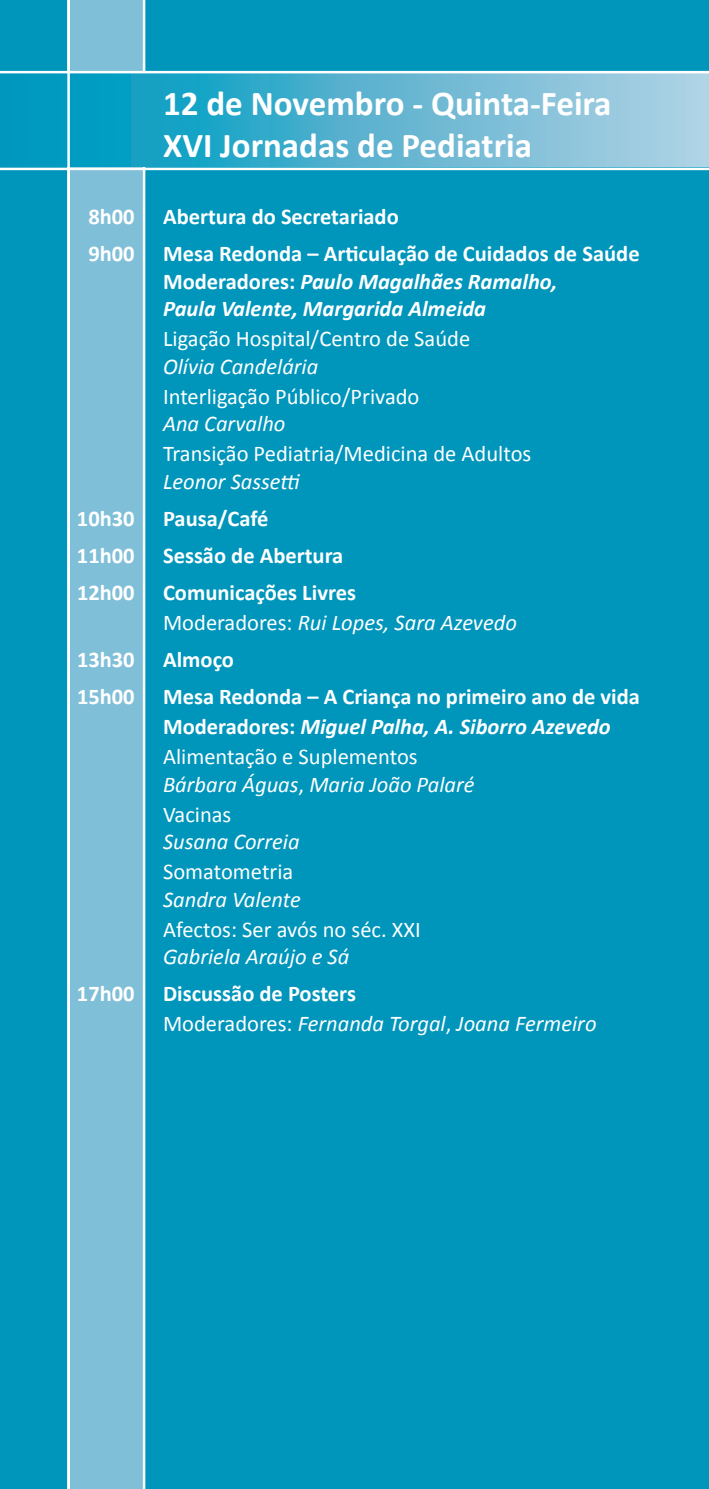
<style>
.page{position:relative;width:709px;height:1489px;background:#fff}
.page>*{position:absolute;margin:0;border:0;box-sizing:border-box;transform-origin:0 0}
.t1{font:700 35px/42px "Calibri";color:#fff}
.t2{font:700 22.5px/27.5px "Calibri";color:#fff}
.t3{font:italic 22.5px/30px "Calibri";color:#fff}
.t4{font:22.5px "Calibri";color:#fff}
.s1{font-style:italic}
.s2{font-weight:700;font-style:normal}
.s3{font-style:normal}
.s4{font-weight:400}
</style>
<div class="page">
<div style="left:0;top:0;width:709px;height:1488px;background:#0096bc"></div>
<div style="left:70px;top:0;width:75px;height:1488px;background:#7fbfd8"></div>
<svg style="left:0;top:73px;width:709px;height:94px"></svg>
<hr style="left:0;top:71px;width:709px;height:2px;background:#fff">
<hr style="left:0;top:168px;width:709px;height:2px;background:#fff">
<hr style="left:67px;top:0;width:3px;height:1488px;background:#fff">
<h1 class="t1" style="left:163px;top:81px;width:450px">12 de Novembro - Quinta-Feira<br>XVI Jornadas de Pediatria</h1>
<p class="t2" style="left:88px;top:202px;width:48px">8h00</p>
<p class="t2" style="left:163px;top:202px;width:237px">Abertura do Secretariado</p>
<p class="t2" style="left:88px;top:239px;width:48px">9h00</p>
<p class="t2" style="left:163px;top:239px;width:478px">Mesa Redonda -– Articulação de Cuidados de Saúde<br>Moderadores: <span class="s1">Paulo Magalhães Ramalho,<br>Paula Valente, Margarida Almeida</span></p>
<p class="t4" style="left:163px;top:325px;width:309px">Ligação Hospital/Centro de Saúde</p>
<p class="t3" style="left:163px;top:350px;width:157px">Olívia Candelária</p>
<p class="t4" style="left:163px;top:382px;width:258px">Interligação Público/Privado</p>
<p class="t3" style="left:163px;top:407px;width:124px">Ana Carvalho</p>
<p class="t4" style="left:163px;top:440px;width:370px">Transição Pediatria/Medicina de Adultos</p>
<p class="t3" style="left:163px;top:465px;width:139px">Leonor Sassetti</p>
<p class="t2" style="left:77px;top:503px;width:59px">10h30</p>
<p class="t2" style="left:163px;top:503px;width:107px">Pausa/Café</p>
<p class="t2" style="left:77px;top:540px;width:59px">11h00</p>
<p class="t2" style="left:163px;top:540px;width:182px">Sessão de Abertura</p>
<p class="t2" style="left:77px;top:577px;width:59px">12h00</p>
<p class="t3" style="left:163px;top:576px;width:355px"><span class="s2">Comunicações Livres<br></span><span class="s3">Moderadores:</span> Rui Lopes, Sara Azevedo</p>
<p class="t2" style="left:77px;top:644px;width:59px">13h30</p>
<p class="t2" style="left:163px;top:644px;width:72px">Almoço</p>
<p class="t2" style="left:77px;top:682px;width:59px">15h00</p>
<p class="t2" style="left:163px;top:680px;width:478px;line-height:30px">Mesa Redonda – A Criança no primeiro ano de vida<br>Moderadores: <span class="s1">Miguel Palha, A. Siborro Azevedo<br></span><span class="s4">Alimentação e Suplementos</span></p>
<p class="t3" style="left:163px;top:768px;width:313px">Bárbara Águas<span class="s3">,</span> Maria João Palaré<br><span class="s3">Vacinas</span></p>
<p class="t3" style="left:163px;top:825px;width:138px">Susana Correia</p>
<p class="t4" style="left:163px;top:857px;width:132px">Somatometria</p>
<p class="t3" style="left:163px;top:883px;width:139px">Sandra Valente</p>
<p class="t4" style="left:163px;top:915px;width:259px">Afectos: Ser avós no séc. XXI</p>
<p class="t3" style="left:163px;top:940px;width:188px">Gabriela Araújo e Sá</p>
<p class="t2" style="left:77px;top:979px;width:59px">17h00</p>
<p class="t3" style="left:163px;top:977px;width:435px"><span class="s2">Discussão de Posters<br></span><span class="s3">Moderadores:</span> Fernanda Torgal<span class="s3">,</span> Joana Fermeiro</p>
</div>
